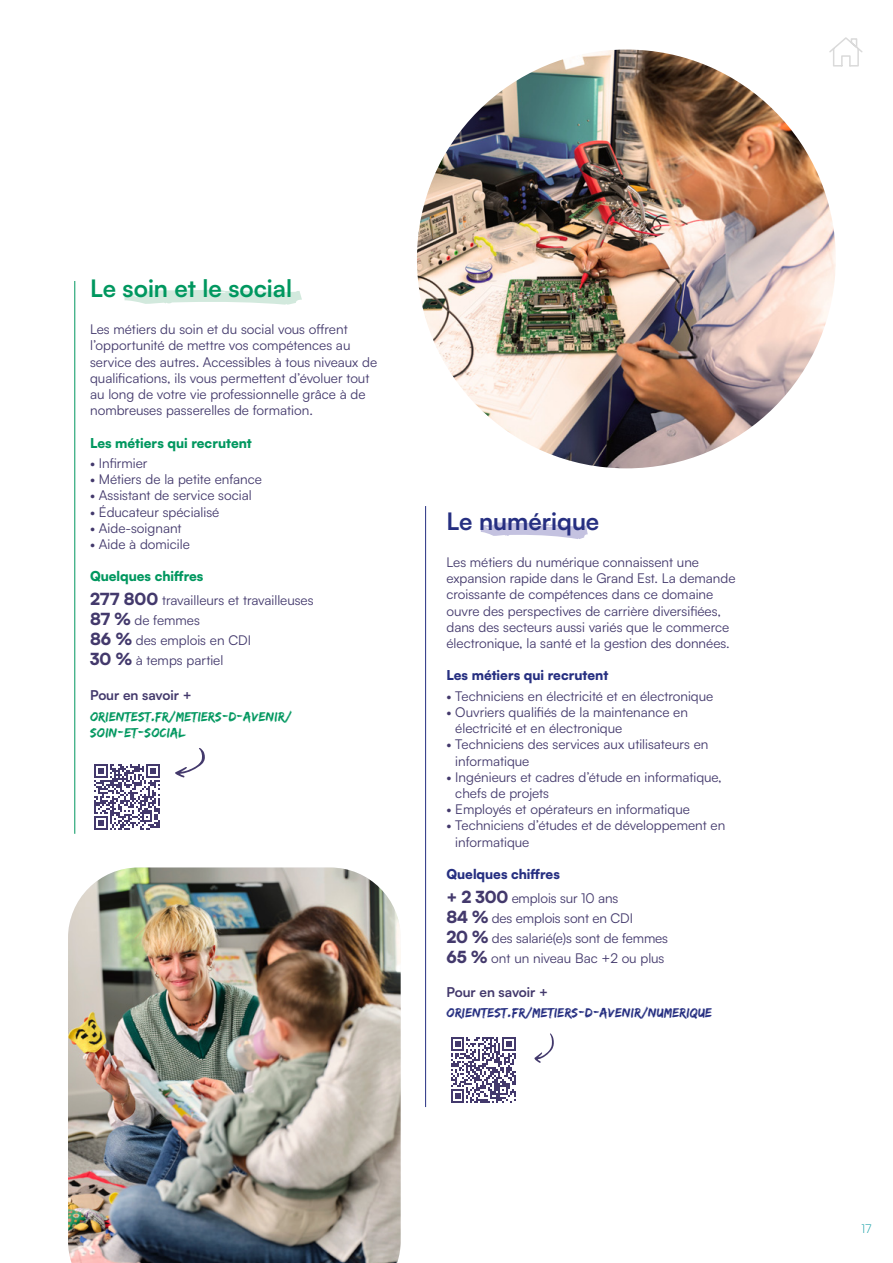
<style>
.page{position:relative;width:893px;height:1263px;background:#fff}
.page>*{position:absolute;margin:0;border:0;box-sizing:border-box;transform-origin:0 0}
.t1{font:700 24px "Satoshi";color:#00975f}
.t2{font:700 24px "Satoshi";color:#262f81}
.t3{font:13.5px/16.2px "Satoshi";color:#43396c}
.t4{font:900 13.5px/24px "Satoshi";color:#262f81}
.t5{font:13.5px/16.2px "Edo SZ";letter-spacing:.02em;color:#00975f}
.t6{font:13.5px "Edo SZ";letter-spacing:.02em;color:#262f81}
.t7{font:700 13.5px "Satoshi";color:#43396c}
.t8{font:900 13.5px "Satoshi";color:#00975f}
.t9{font:300 12px "Satoshi";color:#00979f}
.s1{font-weight:900;color:#00975f}
.s2{font-weight:900;font-size:16.5px}
.s3{font-size:16.5px;color:#43396c}
.s4{font-weight:400;color:#43396c}
</style>
<div class="page">
<svg style="left:481px;top:522px;width:107px;height:17px"></svg>
<svg style="left:451px;top:1037px;width:65px;height:66px"></svg>
<svg style="left:534px;top:1033px;width:20px;height:30px"></svg>
<hr style="left:425px;top:506px;width:1px;height:601px;background:#262f81">
<svg style="left:124px;top:290px;width:178px;height:15px"></svg>
<svg style="left:94px;top:764px;width:66px;height:66px"></svg>
<svg style="left:175px;top:748px;width:30px;height:29px"></svg>
<hr style="left:74px;top:281px;width:1px;height:553px;background:#00975f">
<img style="left:417px;top:50px;width:419px;height:418px;border-radius:209px">
<img style="left:68px;top:867px;width:333px;height:396px">
<svg style="left:829px;top:37px;width:34px;height:30px"></svg>
<h1 class="t1" style="left:90px;top:271px;width:204px">Le soin et le social</h1>
<p class="t3" style="left:90px;top:321px;width:289px">Les métiers du soin et du social vous offrent l’opportunité de mettre vos compétences au service des autres. Accessibles à tous niveaux de qualifications, ils vous permettent d’évoluer tout au long de votre vie professionnelle grâce à de nombreuses passerelles de formation.</p>
<p class="t8" style="left:90px;top:432px;width:163px">Les métiers qui recrutent</p>
<p class="t3" style="left:90px;top:454px;width:59px">• Infirmier</p>
<p class="t3" style="left:90px;top:471px;width:173px">• Métiers de la petite enfance</p>
<p class="t3" style="left:90px;top:487px;width:163px">• Assistant de service social</p>
<p class="t3" style="left:90px;top:503px;width:131px">• Éducateur spécialisé</p>
<p class="t3" style="left:90px;top:519px;width:93px">• Aide-soignant</p>
<p class="t3" style="left:90px;top:535px;width:101px">• Aide à domicile</p>
<p class="t3" style="left:90px;top:564px;width:225px;line-height:24px"><span class="s1">Quelques chiffres<br></span><span class="s2">277 800</span> travailleurs et travailleuses</p>
<p class="t3" style="left:90px;top:610px;width:162px;line-height:19.8px"><span class="s2">87 %</span> de femmes<br><span class="s2">86 %</span> des emplois en CDI<br><span class="s2">30 %</span> à temps partiel</p>
<p class="t7" style="left:90px;top:685px;width:103px">Pour en savoir +</p>
<p class="t5" style="left:90px;top:708px;width:203px">ORIENTEST.FR/METIERS-D-AVENIR/<br>SOIN-ET-SOCIAL</p>
<h1 class="t2" style="left:446px;top:504px;width:154px">Le numérique</h1>
<p class="t3" style="left:446px;top:553px;width:290px">Les métiers du numérique connaissent une expansion rapide dans le Grand Est. La demande croissante de compétences dans ce domaine ouvre des perspectives de carrière diversifiées, dans des secteurs aussi variés que le commerce électronique, la santé et la gestion des données.</p>
<p class="t4" style="left:446px;top:662px;width:163px">Les métiers qui recrutent</p>
<p class="t3" style="left:446px;top:687px;width:268px">• Techniciens en électricité et en électronique</p>
<p class="t3" style="left:455px;top:703px;width:234px;text-indent:-9px">• Ouvriers qualifiés de la maintenance en électricité et en électronique</p>
<p class="t3" style="left:455px;top:736px;width:255px;text-indent:-9px">• Techniciens des services aux utilisateurs en informatique</p>
<p class="t3" style="left:455px;top:768px;width:268px;text-indent:-9px">• Ingénieurs et cadres d’étude en informatique, chefs de projets</p>
<p class="t3" style="left:446px;top:801px;width:245px">• Employés et opérateurs en informatique</p>
<p class="t3" style="left:455px;top:817px;width:271px;text-indent:-9px">• Techniciens d’études et de développement en informatique</p>
<p class="t4" style="left:446px;top:861px;width:173px">Quelques chiffres<br><span class="s3">+ 2 300</span> <span class="s4">emplois sur 10 ans</span></p>
<p class="t3" style="left:446px;top:907px;width:223px;line-height:19.8px"><span class="s2">84 %</span> des emplois sont en CDI<br><span class="s2">20 %</span> des salarié(e)s sont de femmes<br><span class="s2">65 %</span> ont un niveau Bac +2 ou plus</p>
<p class="t7" style="left:446px;top:982px;width:103px">Pour en savoir +</p>
<p class="t6" style="left:446px;top:1005px;width:267px">ORIENTEST.FR/METIERS-D-AVENIR/NUMERIQUE</p>
<p class="t9" style="left:861px;top:1221px;width:11px">17</p>
</div>
